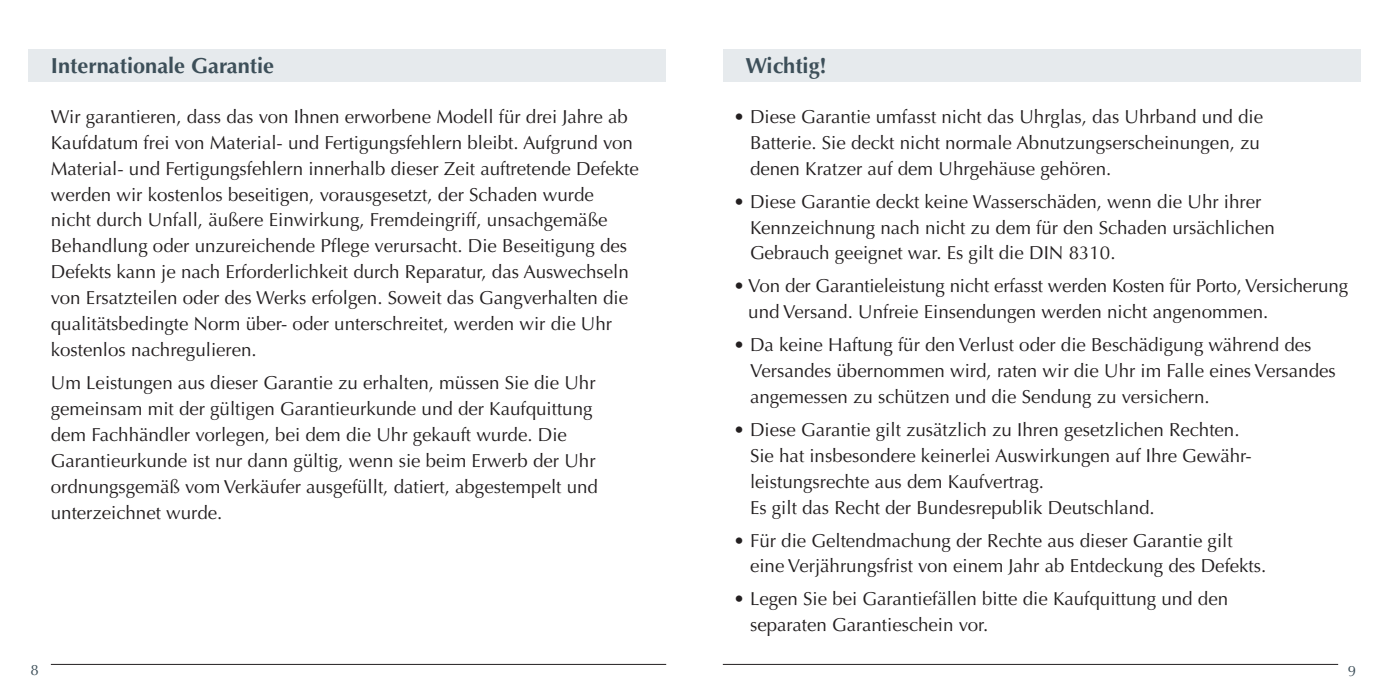
<style>
.page{position:relative;width:1389px;height:695px;background:#fff}
.page>*{position:absolute;margin:0;border:0;box-sizing:border-box;transform-origin:0 0}
.t1{font:700 21.75px "Optima LT Std";color:#3d4f59}
.t2{font:18.75px/25.8px "Optima LT Std";color:#231f20}
.t3{font:15px "Optima LT Std";color:#3d4f59}
</style>
<div class="page">
<hr style="left:51px;top:663px;width:615px;height:1px;background:#231f20">
<hr style="left:723px;top:663px;width:615px;height:1px;background:#231f20">
<div style="left:723px;top:49px;width:638px;height:33px;background:#e6eaed"></div>
<div style="left:28px;top:49px;width:638px;height:33px;background:#e6eaed"></div>
<p class="t1" style="left:51px;top:53px;width:225px">Internationale Garantie</p>
<p class="t2" style="left:51px;top:104px;width:589px">Wir garantieren, dass das von Ihnen erworbene Modell für drei Jahre ab Kaufdatum frei von Material- und Fertigungsfehlern bleibt. Aufgrund von Material- und Fertigungsfehlern innerhalb dieser Zeit auftretende Defekte werden wir kostenlos beseitigen, vorausgesetzt, der Schaden wurde nicht durch Unfall, äußere Einwirkung, Fremdeingriff, unsachgemäße Behandlung oder unzureichende Pflege verursacht. Die Beseitigung des Defekts kann je nach Erforderlichkeit durch Reparatur, das Auswechseln von Ersatzteilen oder des Werks erfolgen. Soweit das Gangverhalten die qualitätsbedingte Norm über- oder unterschreitet, werden wir die Uhr kostenlos nachregulieren.</p>
<p class="t2" style="left:51px;top:370px;width:549px">Um Leistungen aus dieser Garantie zu erhalten, müssen Sie die Uhr gemeinsam mit der gültigen Garantieurkunde und der Kaufquittung dem Fachhändler vorlegen, bei dem die Uhr gekauft wurde. Die Garantieurkunde ist nur dann gültig, wenn sie beim Erwerb der Uhr ordnungsgemäß vom Verkäufer ausgefüllt, datiert, abgestempelt und unterzeichnet wurde.</p>
<p class="t1" style="left:745px;top:53px;width:83px">Wichtig!</p>
<p class="t2" style="left:750px;top:104px;width:515px;text-indent:-17px">• Diese Garantie umfasst nicht das Uhrglas, das Uhrband und die<br>Batterie. Sie deckt nicht normale Abnutzungserscheinungen, zu denen Kratzer auf dem Uhrgehäuse gehören.</p>
<p class="t2" style="left:750px;top:189px;width:526px;text-indent:-17px">• Diese Garantie deckt keine Wasserschäden, wenn die Uhr ihrer<br>Kennzeichnung nach nicht zu dem für den Schaden ursächlichen<br>Gebrauch geeignet war. Es gilt die DIN 8310.</p>
<p class="t2" style="left:748px;top:273px;width:601px;text-indent:-15px">• Von der Garantieleistung nicht erfasst werden Kosten für Porto, Versicherung und Versand. Unfreie Einsendungen werden nicht angenommen.</p>
<p class="t2" style="left:750px;top:332px;width:587px;text-indent:-17px">• Da keine Haftung für den Verlust oder die Beschädigung während des<br>Versandes übernommen wird, raten wir die Uhr im Falle eines Versandes angemessen zu schützen und die Sendung zu versichern.</p>
<p class="t2" style="left:750px;top:417px;width:503px;text-indent:-17px">• Diese Garantie gilt zusätzlich zu Ihren gesetzlichen Rechten.<br>Sie hat insbesondere keinerlei Auswirkungen auf Ihre Gewähr&shy;leistungsrechte aus dem Kaufvertrag.<br>Es gilt das Recht der Bundesrepublik Deutschland.</p>
<p class="t2" style="left:750px;top:527px;width:518px;text-indent:-17px">• Für die Geltendmachung der Rechte aus dieser Garantie gilt eine Verjährungsfrist von einem Jahr ab Entdeckung des Defekts.</p>
<p class="t2" style="left:750px;top:586px;width:480px;text-indent:-17px">• Legen Sie bei Garantiefällen bitte die Kaufquittung und den separaten Garantieschein vor.</p>
<p class="t3" style="left:30px;top:661px;width:10px">8</p>
<p class="t3" style="left:1348px;top:662px;width:10px">9</p>
</div>
